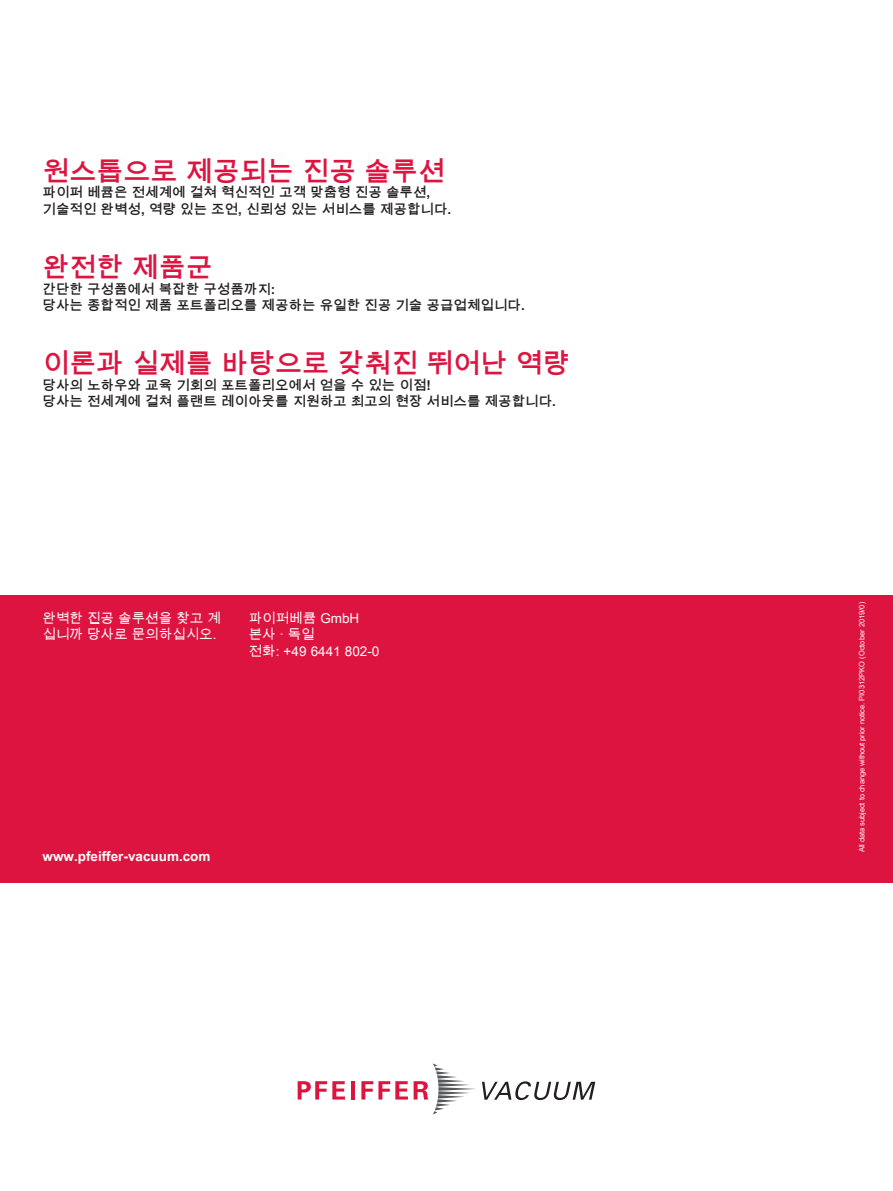
<style>
.page{position:relative;width:893px;height:1191px;background:#fff}
.page>*{position:absolute;margin:0;border:0;box-sizing:border-box;transform-origin:0 0}
.t1{font:700 27px "Arial Unicode MS";color:#dd1440}
.t2{font:700 13.5px/16.5px "Arial Unicode MS";color:#231f20}
.t3{font:13.5px/16.5px "Arial Unicode MS";color:#fff}
.t4{font:700 13.5px "Arial Unicode MS";color:#fff}
.t5{font:7.5px "Arial Unicode MS";letter-spacing:-.015em;color:#fff}
</style>
<div class="page">
<svg style="left:482px;top:1081px;width:113px;height:19px"></svg>
<svg style="left:298px;top:1081px;width:47px;height:18px"></svg>
<hr style="left:351px;top:1081px;width:4px;height:18px;background:#dd1440">
<svg style="left:361px;top:1081px;width:47px;height:18px"></svg>
<svg style="left:414px;top:1063px;width:62px;height:51px"></svg>
<div style="left:0;top:595px;width:893px;height:287px;background:#dd1440"></div>
<h1 class="t1" style="left:43px;top:152px;width:404px">원스톱으로 제공되는 진공 솔루션</h1>
<p class="t2" style="left:43px;top:185px;width:410px">파이퍼 베큠은 전세계에 걸쳐 혁신적인 고객 맞춤형 진공 솔루션, 기술적인 완벽성, 역량 있는 조언, 신뢰성 있는 서비스를 제공합니다.</p>
<h1 class="t1" style="left:43px;top:248px;width:172px">완전한 제품군</h1>
<p class="t2" style="left:43px;top:281px;width:484px">간단한 구성품에서 복잡한 구성품까지:<br>당사는 종합적인 제품 포트폴리오를 제공하는 유일한 진공 기술 공급업체입니다.</p>
<h1 class="t1" style="left:43px;top:344px;width:529px">이론과 실제를 바탕으로 갖춰진 뛰어난 역량</h1>
<p class="t2" style="left:43px;top:377px;width:515px">당사의 노하우와 교육 기회의 포트폴리오에서 얻을 수 있는 이점!<br>당사는 전세계에 걸쳐 플랜트 레이아웃를 지원하고 최고의 현장 서비스를 제공합니다.</p>
<p class="t3" style="left:43px;top:609px;width:180px">완벽한 진공 솔루션을 찾고 계 십니까 당사로 문의하십시오.</p>
<p class="t3" style="left:249px;top:609px;width:132px">파이퍼베큠 GmbH 본사 · 독일<br>전화: +49 6441 802-0</p>
<p class="t4" style="left:43px;top:846px;width:170px">www.pfeiffer-vacuum.com</p>
<p class="t5" style="left:856px;top:852px;width:252px;rotate:-90deg">All data subject to change without prior notice. PI0312PKO (October 2019/0)</p>
</div>
